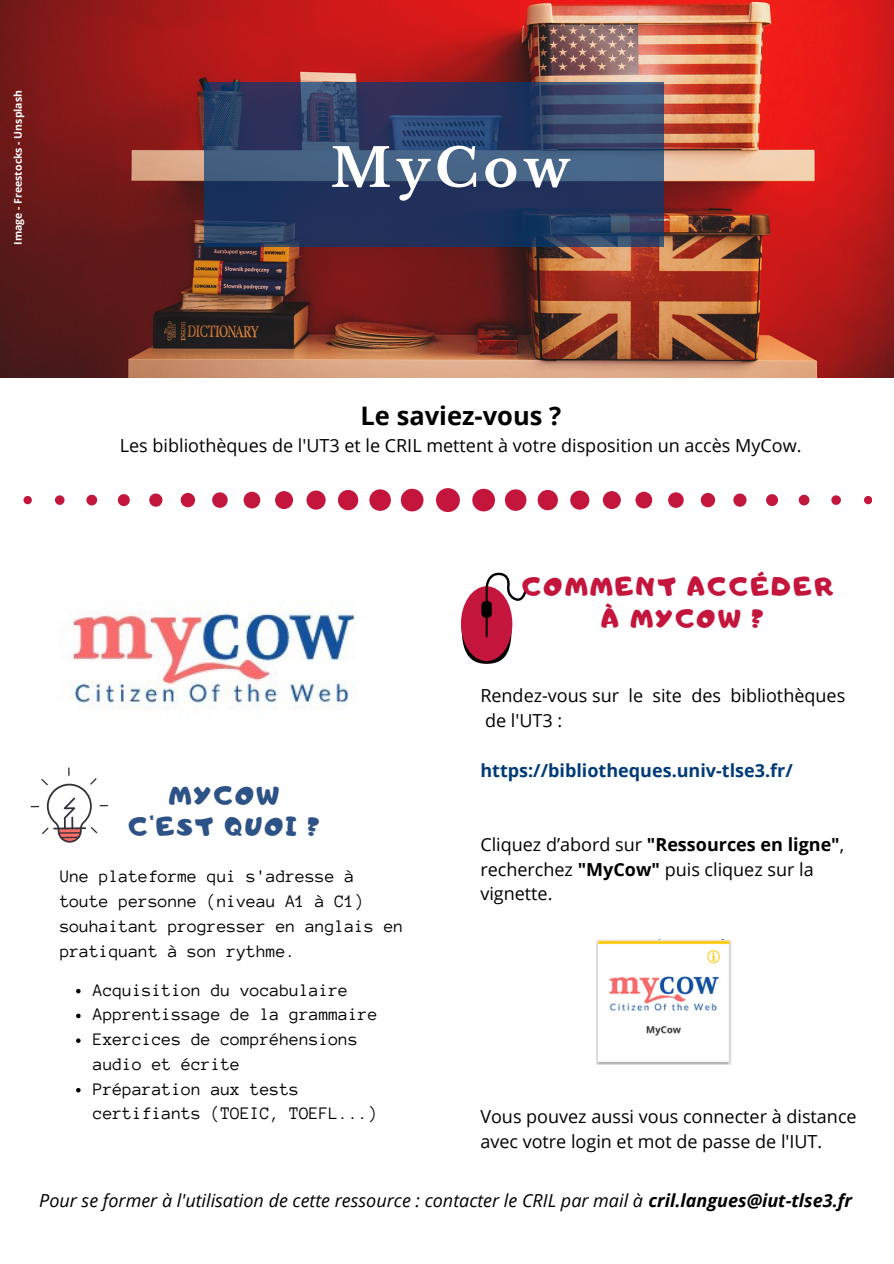
<style>
.page{position:relative;width:894px;height:1264px;background:#fff}
.page>*{position:absolute;margin:0;border:0;box-sizing:border-box;transform-origin:0 0}
.t1{font:700 52.95px "Libre Baskerville";letter-spacing:.09em;color:#fff}
.t2{font:25.5px/31.5px "Adigiana Toybox";letter-spacing:.09em;color:#c4153d;text-align:center}
.t3{font:25.5px/31.5px "Adigiana Toybox";letter-spacing:.09em;color:#2d5285;text-align:center}
.t4{font:700 25.5px "Open Sans";color:#000}
.t5{font:18px/24.8px "Open Sans";color:#000}
.t6{font:18px/24.8px "Anonymous Pro";color:#000}
.t7{font:italic 18px "Open Sans";color:#000}
.t8{font:700 18px "Open Sans";color:#003b77}
.t9{font:700 10.5px "Open Sans";color:#fff}
.s1{font-weight:700}
</style>
<div class="page">
<svg style="left:23px;top:488px;width:849px;height:24px"></svg>
<svg style="left:461px;top:572px;width:66px;height:89px"></svg>
<div style="left:483px;top:601px;width:7px;height:16px;background:#000;border-radius:3px"></div>
<img style="left:1px;top:0;width:892px;height:377px">
<svg style="left:204px;top:82px;width:459px;height:164px;background:#2e4168"></svg>
<svg style="left:31px;top:767px;width:77px;height:75px"></svg>
<img style="left:69px;top:600px;width:287px;height:110px">
<img style="left:596px;top:939px;width:135px;height:125px">
<svg style="left:76px;top:988px;width:5px;height:5px"></svg>
<svg style="left:76px;top:1013px;width:5px;height:5px"></svg>
<svg style="left:76px;top:1038px;width:5px;height:4px"></svg>
<svg style="left:76px;top:1088px;width:5px;height:4px"></svg>
<p class="t9" style="left:11px;top:245px;width:156px;rotate:-90deg">Image - Freestocks - Unsplash</p>
<p class="t1" style="left:330px;top:135px;width:241px">MyCow</p>
<h4 class="t4" style="left:360px;top:398px;width:202px">Le saviez-vous ?</h4>
<h4 class="t5" style="left:120px;top:433px;width:683px">Les bibliothèques de l'UT3 et le CRIL mettent à votre disposition un accès MyCow.</h4>
<p class="t2" style="left:522px;top:571px;width:313px">COMMENT ACCÉDER<br>À MYCOW ?</p>
<p class="t3" style="left:128px;top:779px;width:193px">MYCOW<br>C'EST QUOI ?</p>
<h3 class="t6" style="left:60px;top:864px;width:345px">Une plateforme qui s'adresse à toute personne (niveau A1 à C1) souhaitant progresser en anglais en pratiquant à son rythme.</h3>
<h4 class="t6" style="left:93px;top:977px;width:257px">Acquisition du vocabulaire</h4>
<p class="t6" style="left:93px;top:1002px;width:286px">Apprentissage de la grammaire</p>
<h2 class="t6" style="left:93px;top:1027px;width:266px">Exercices de compréhensions audio et écrite</h2>
<h4 class="t6" style="left:93px;top:1076px;width:286px">Préparation aux tests certifiants (TOEIC, TOEFL...)</h4>
<p class="t5" style="left:480px;top:683px;width:366px">Rendez-vous sur le site des bibliothèques de l'UT3 :</p>
<h4 class="t8" style="left:480px;top:757px;width:314px">https://bibliotheques.univ-tlse3.fr/</h4>
<h2 class="t5" style="left:480px;top:831px;width:365px">Cliquez d’abord sur <span class="s1">"Ressources en ligne"</span>, recherchez <span class="s1">"MyCow"</span> puis cliquez sur la vignette.</h2>
<p class="t5" style="left:480px;top:1103px;width:378px">Vous pouvez aussi vous connecter à distance avec votre login et mot de passe de l'IUT.</p>
<p class="t7" style="left:39px;top:1187px;width:814px">Pour se former à l'utilisation de cette ressource : contacter le CRIL par mail à <span class="s1">cril.langues@iut-tlse3.fr</span></p>
</div>
